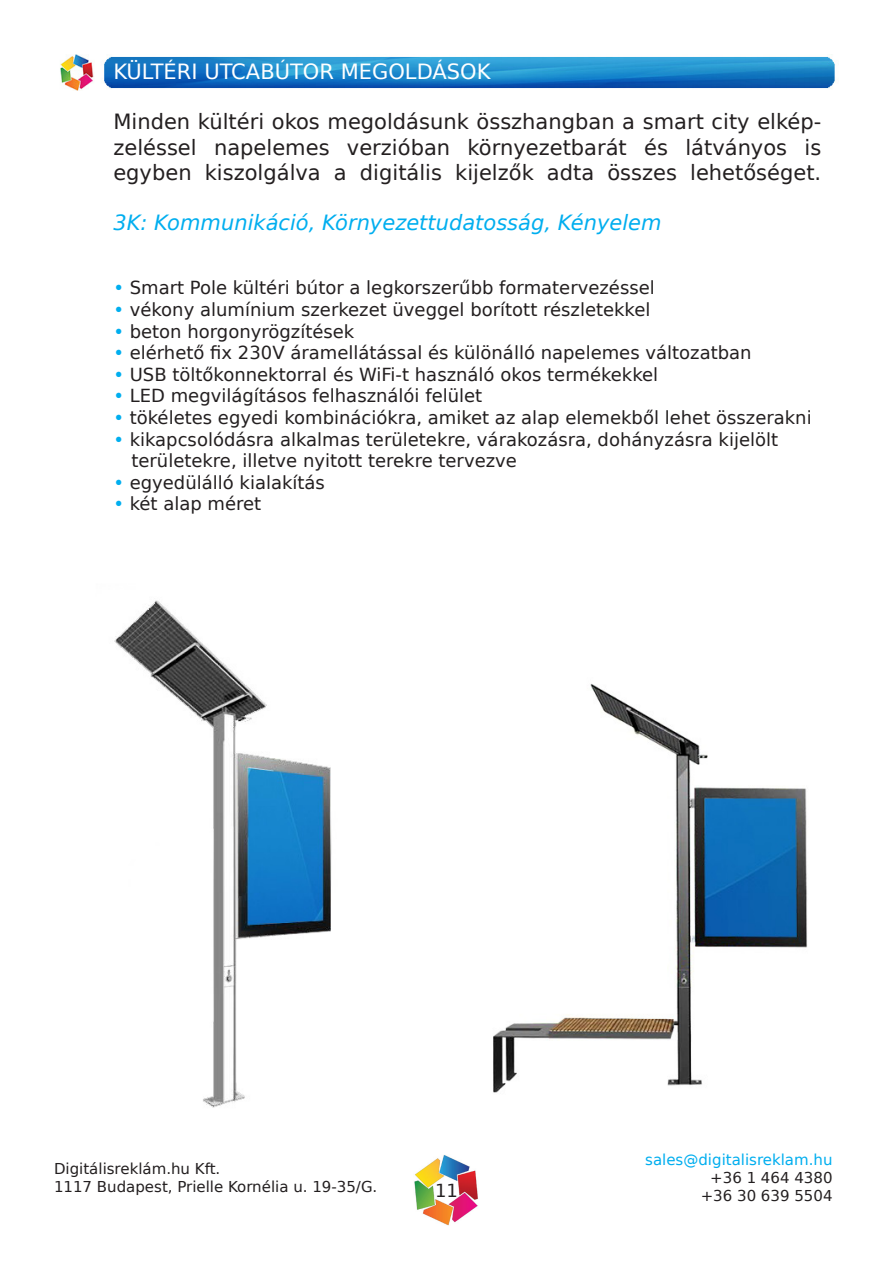
<style>
.page{position:relative;width:893px;height:1263px;background:#fff}
.page>*{position:absolute;margin:0;border:0;box-sizing:border-box;transform-origin:0 0}
.t1{font:21px/25.2px "DejaVu Sans";color:#231f20;text-align:justify}
.t2{font:italic 21px "DejaVu Sans";color:#00aeef}
.t3{font:21px "DejaVu Sans";color:#fff}
.t4{font:18px "DejaVu Sans";color:#231f20}
.t5{font:15px/18px "DejaVu Sans";color:#231f20;text-align:right}
.t6{font:15px "DejaVu Sans";color:#00aeef}
.s1{color:#00aeef}
</style>
<div class="page">
<img style="left:414px;top:1155px;width:64px;height:70px">
<img style="left:60px;top:54px;width:776px;height:36px">
<img style="left:114px;top:600px;width:693px;height:508px">
<p class="t3" style="left:113px;top:54px;width:379px">KÜLTÉRI UTCABÚTOR MEGOLDÁSOK</p>
<p class="t1" style="left:113px;top:109px;width:709px">Minden kültéri okos megoldásunk összhangban a smart city elkép&shy;zeléssel napelemes verzióban környezetbarát és látványos is egyben kiszolgálva a digitális kijelzők adta összes lehetőséget.</p>
<p class="t2" style="left:113px;top:208px;width:550px">3K: Kommunikáció, Környezettudatosság, Kényelem</p>
<p class="t4" style="left:113px;top:273px;width:543px"><span class="s1">•</span> Smart Pole kültéri bútor a legkorszerűbb formatervezéssel</p>
<p class="t4" style="left:113px;top:295px;width:539px"><span class="s1">•</span> vékony alumínium szerkezet üveggel borított részletekkel</p>
<p class="t4" style="left:113px;top:317px;width:242px"><span class="s1">•</span> beton horgonyrögzítések</p>
<p class="t4" style="left:113px;top:338px;width:640px"><span class="s1">•</span> elérhető fix 230V áramellátással és különálló napelemes változatban</p>
<p class="t4" style="left:113px;top:360px;width:546px"><span class="s1">•</span> USB töltőkonnektorral és WiFi-t használó okos termékekkel</p>
<p class="t4" style="left:113px;top:381px;width:370px"><span class="s1">•</span> LED megvilágításos felhasználói felület</p>
<p class="t4" style="left:113px;top:403px;width:700px"><span class="s1">•</span> tökéletes egyedi kombinációkra, amiket az alap elemekből lehet összerakni</p>
<p class="t4" style="left:113px;top:425px;width:666px"><span class="s1">•</span> kikapcsolódásra alkalmas területekre, várakozásra, dohányzásra kijelölt</p>
<p class="t4" style="left:131px;top:446px;width:387px">területekre, illetve nyitott terekre tervezve</p>
<p class="t4" style="left:113px;top:468px;width:213px"><span class="s1">•</span> egyedülálló kialakítás</p>
<p class="t4" style="left:113px;top:489px;width:149px"><span class="s1">•</span> két alap méret</p>
<p class="t5" style="left:54px;top:1159px;width:325px;text-align:left">Digitálisreklám.hu Kft.<br>1117 Budapest, Prielle Kornélia u. 19-35/G.</p>
<p class="t4" style="left:435px;top:1175px;width:24px">11</p>
<p class="t6" style="left:645px;top:1147px;width:189px">sales@digitalisreklam.hu</p>
<p class="t5" style="left:701px;top:1168px;width:133px">+36 1 464 4380 +36 30 639 5504</p>
</div>
